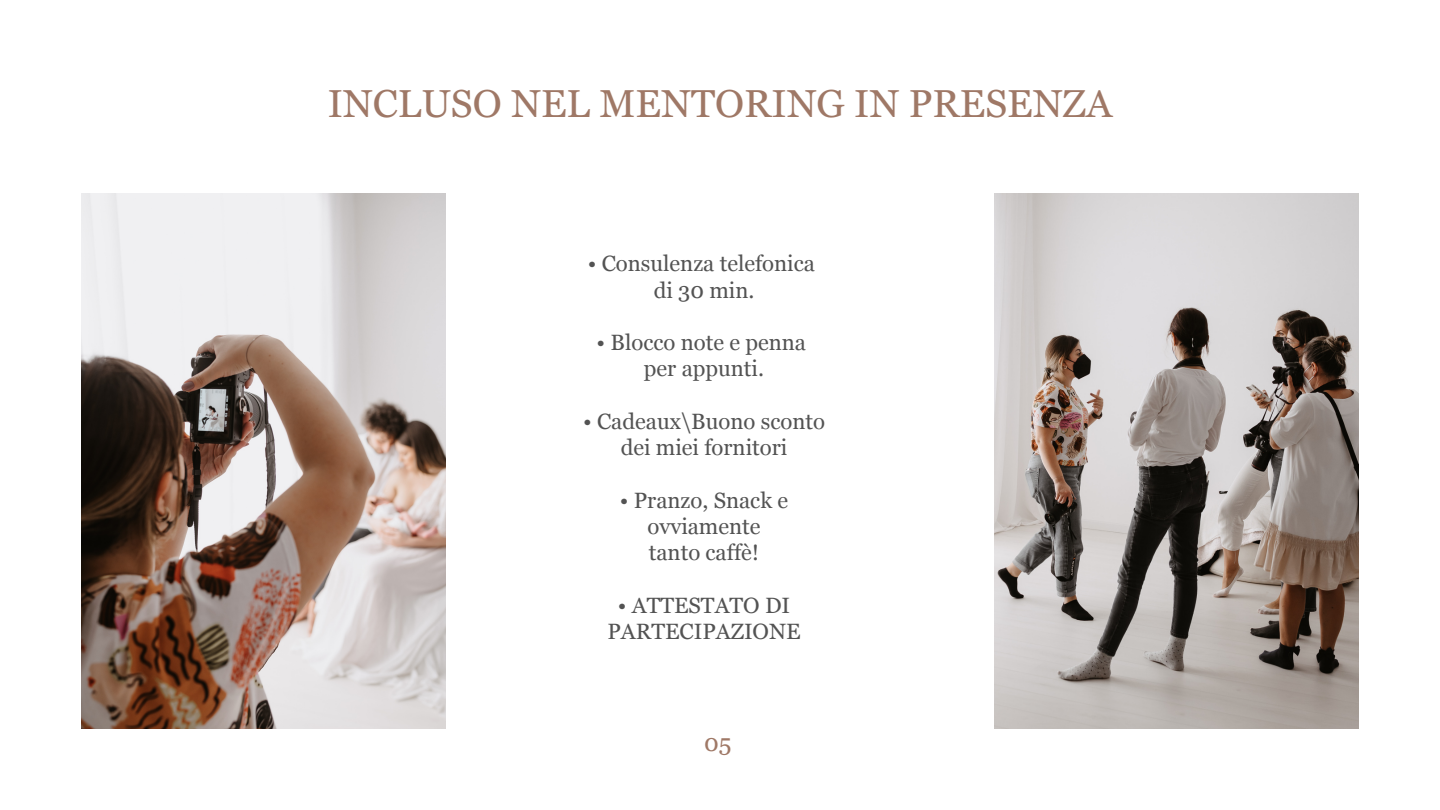
<style>
.page{position:relative;width:1440px;height:810px;background:#fff}
.page>*{position:absolute;margin:0;border:0;box-sizing:border-box;transform-origin:0 0}
.t1{font:39px "Georgia";color:#9f7866}
.t2{font:24px "Georgia";color:#9f7866}
.t3{font:22.1px/26.2px "Georgia";color:#535353;text-align:center}
</style>
<div class="page">
<img style="left:994px;top:193px;width:365px;height:536px">
<img style="left:81px;top:193px;width:365px;height:536px">
<h1 class="t1" style="left:328px;top:81px;width:786px">INCLUSO NEL MENTORING IN PRESENZA</h1>
<p class="t3" style="left:588px;top:251px;width:229px">• Consulenza telefonica di 30 min.</p>
<p class="t3" style="left:597px;top:329px;width:211px">• Blocco note e penna per appunti.</p>
<p class="t3" style="left:583px;top:408px;width:243px">• Cadeaux\Buono sconto dei miei fornitori</p>
<p class="t3" style="left:620px;top:487px;width:170px">• Pranzo, Snack e ovviamente tanto caffè !</p>
<p class="t3" style="left:607px;top:592px;width:195px">• ATTESTATO DI<br>PARTECIPAZIONE</p>
<p class="t2" style="left:704px;top:729px;width:29px">05</p>
</div>
